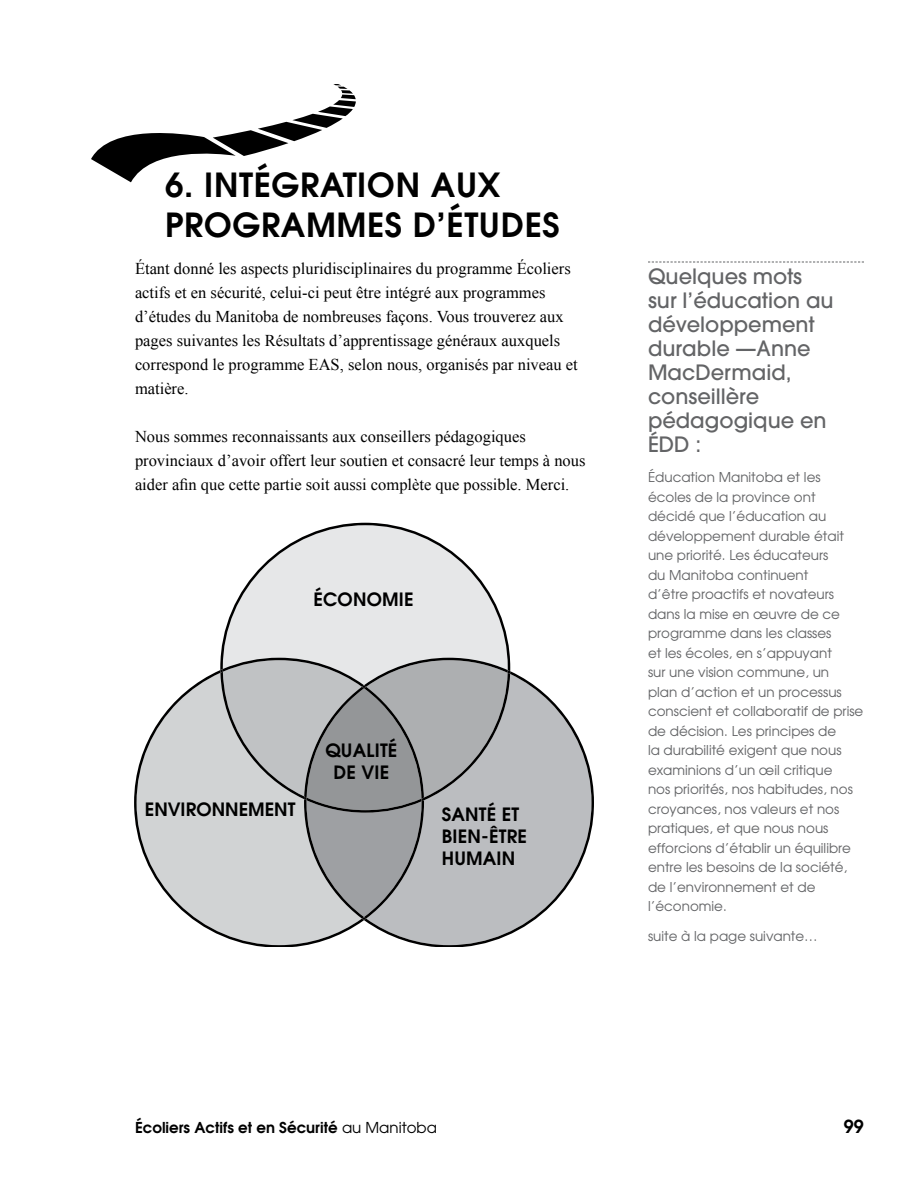
<style>
.page{position:relative;width:918px;height:1188px;background:#fff}
.page>*{position:absolute;margin:0;border:0;box-sizing:border-box;transform-origin:0 0}
.t1{font:600 33.15px/39.8px "Avant Garde";letter-spacing:.02em;color:#000}
.t2{font:500 21px/24px "Avant Garde";color:#636466}
.t3{font:600 18.3px/22.2px "Avant Garde";letter-spacing:.01em;color:#000}
.t4{font:600 18px "Avant Garde";color:#000}
.t5{font:16.5px/24px "Times New Roman";color:#000}
.t6{font:600 15px "Avant Garde";color:#000}
.t7{font:13.5px/19.5px "Avant Garde";color:#636466}
.s1{font-weight:400}
</style>
<div class="page">
<svg style="left:91px;top:84px;width:265px;height:98px"></svg>
<svg style="left:134px;top:670px;width:230px;height:276px;fill:#d1d3d4"></svg>
<svg style="left:364px;top:671px;width:230px;height:275px;fill:#bbbdc0"></svg>
<svg style="left:220px;top:523px;width:290px;height:397px;background:#c1c3c4"></svg>
<svg style="left:648px;top:262px;width:216px;height:1px"></svg>
<h1 class="t1" style="left:165px;top:164px;width:396px">6. INTÉGRATION AUX<br>PROGRAMMES D’ÉTUDES</h1>
<p class="t5" style="left:135px;top:256px;width:444px">Étant donné les aspects pluridisciplinaires du programme Écoliers actifs et en sécurité, celui-ci peut être intégré aux programmes d’études du Manitoba de nombreuses façons. Vous trouverez aux pages suivantes les Résultats d’apprentissage généraux auxquels correspond le programme EAS, selon nous, organisés par niveau et matière.</p>
<p class="t5" style="left:135px;top:425px;width:452px">Nous sommes reconnaissants aux conseillers pédagogiques provinciaux d’avoir offert leur soutien et consacré leur temps à nous aider afin que cette partie soit aussi complète que possible. Merci.</p>
<h3 class="t3" style="left:313px;top:587px;width:24px">ÉCONOMIE</h3>
<h3 class="t3" style="left:325px;top:739px;width:74px;text-align:center">QUALITÉ<br>DE VIE</h3>
<h3 class="t3" style="left:145px;top:798px;width:152px">ENVIRONNEMENT</h3>
<h3 class="t3" style="left:442px;top:803px;width:87px">SANTÉ ET<br>BIEN-ÊTRE<br>HUMAIN</h3>
<h2 class="t2" style="left:648px;top:264px;width:187px">Quelques mots sur l’éducation au développement durable —Anne<br>MacDermaid, conseillère pédagogique en<br>ÉDD :</h2>
<p class="t7" style="left:648px;top:467px;width:217px">Éducation Manitoba et les écoles de la province ont décidé que l’éducation au développement durable était une priorité. Les éducateurs<br>du Manitoba continuent<br>d’être proactifs et novateurs dans la mise en œuvre de ce programme dans les classes<br>et les écoles, en s’appuyant<br>sur une vision commune, un<br>plan d’action et un processus conscient et collaboratif de prise de décision. Les principes de<br>la durabilité exigent que nous examinions d’un œil critique<br>nos priorités, nos habitudes, nos croyances, nos valeurs et nos pratiques, et que nous nous efforcions d’établir un équilibre entre les besoins de la société, de l’environnement et de l’économie.</p>
<p class="t7" style="left:648px;top:927px;width:171px">suite à la page suivante…</p>
<p class="t6" style="left:135px;top:1117px;width:304px">ÉCOLIERS ACTIFS ET EN SÉCURITÉ <span class="s1">au Manitoba</span></p>
<h3 class="t4" style="left:844px;top:1114px;width:22px">99</h3>
</div>
